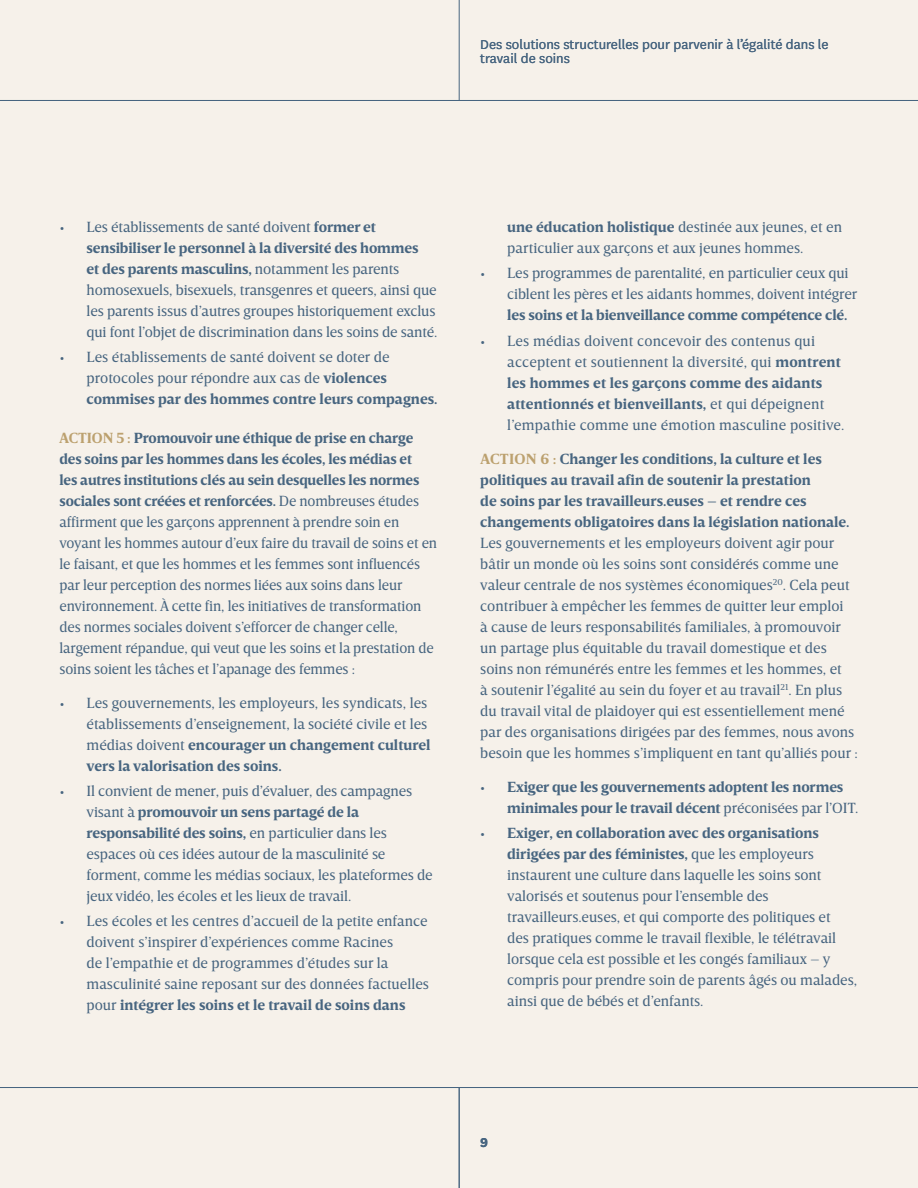
<style>
.page{position:relative;width:918px;height:1188px;background:#f6f1ea}
.page>*{position:absolute;margin:0;border:0;box-sizing:border-box;transform-origin:0 0}
.t1{font:15px/21px "Breve Text";letter-spacing:-.005em;color:#476580}
.t2{font:700 15px/21px "Breve Text";color:#476580}
.t3{font:15px/13.5px "National";color:#476580}
.t4{font:700 15px "National";color:#476580}
.s1{font-weight:700}
.s2{font-weight:700;color:#bca16f}
.s3{color:#bca16f}
.s4{font-weight:400}
</style>
<div class="page">
<hr style="left:0;top:100px;width:918px;height:1px;background:#476580">
<hr style="left:0;top:1087px;width:918px;height:1px;background:#476580">
<hr style="left:459px;top:0;width:1px;height:101px;background:#476580">
<hr style="left:459px;top:1087px;width:1px;height:101px;background:#476580">
<p class="t3" style="left:480px;top:37px;width:350px">Des solutions structurelles pour parvenir à l’égalité dans le travail de soins</p>
<p class="t1" style="left:87px;top:217px;width:353px;text-indent:-27px">• Les établissements de santé doivent <span class="s1">former et sensibiliser le personnel à la diversité des hommes<br>et des parents masculins,</span> notamment les parents homosexuels, bisexuels, transgenres et queers, ainsi que les parents issus d’autres groupes historiquement exclus qui font l’objet de discrimination dans les soins de santé.</p>
<p class="t1" style="left:87px;top:347px;width:353px;text-indent:-27px">• Les établissements de santé doivent se doter de protocoles pour répondre aux cas de <span class="s1">violences commises par des hommes contre leurs compagnes.</span></p>
<p class="t1" style="left:60px;top:428px;width:379px"><span class="s2">ACTION 5 :</span> <span class="s1">Promouvoir une éthique de prise en charge des soins par les hommes dans les écoles, les médias et<br>les autres institutions clés au sein desquelles les normes sociales sont créées et renforcées.</span> De nombreuses études affirment que les garçons apprennent à prendre soin en voyant les hommes autour d’eux faire du travail de soins et en le faisant, et que les hommes et les femmes sont influencés par leur perception des normes liées aux soins dans leur environnement. À cette fin, les initiatives de transformation des normes sociales doivent s’efforcer de changer celle, largement répandue, qui veut que les soins et la prestation de soins soient les tâches et l’apanage des femmes :</p>
<p class="t1" style="left:87px;top:692px;width:346px;text-indent:-27px">• Les gouvernements, les employeurs, les syndicats, les établissements d’enseignement, la société civile et les médias doivent <span class="s1">encourager un changement culturel vers la valorisation des soins.</span></p>
<p class="t1" style="left:87px;top:781px;width:348px;text-indent:-27px">• Il convient de mener, puis d’évaluer, des campagnes visant à <span class="s1">promouvoir un sens partagé de la responsabilité des soins,</span> en particulier dans les espaces où ces idées autour de la masculinité se forment, comme les médias sociaux, les plateformes de jeux vidéo, les écoles et les lieux de travail.</p>
<p class="t1" style="left:87px;top:911px;width:344px;text-indent:-27px">• Les écoles et les centres d’accueil de la petite enfance doivent s’inspirer d’expériences comme Racines<br>de l’empathie et de programmes d’études sur la masculinité saine reposant sur des données factuelles pour <span class="s1">intégrer les soins et le travail de soins dans</span></p>
<p class="t1" style="left:507px;top:217px;width:336px"><span class="s1">une éducation holistique</span> destinée aux jeunes, et en particulier aux garçons et aux jeunes hommes.</p>
<p class="t1" style="left:507px;top:263px;width:352px;text-indent:-27px">• Les programmes de parentalité, en particulier ceux qui ciblent les pères et les aidants hommes, doivent intégrer</p>
<p class="t2" style="left:507px;top:305px;width:342px">les soins et la bienveillance comme compétence clé.</p>
<p class="t1" style="left:507px;top:330px;width:339px;text-indent:-27px">• Les médias doivent concevoir des contenus qui acceptent et soutiennent la diversité, qui <span class="s1">montrent les hommes et les garçons comme des aidants attentionnés et bienveillants,</span> et qui dépeignent l’empathie comme une émotion masculine positive.</p>
<p class="t2" style="left:480px;top:449px;width:371px"><span class="s3">ACTION 6 :</span> Changer les conditions, la culture et les politiques au travail afin de soutenir la prestation<br>de soins par les travailleurs.euses – et rendre ces changements obligatoires dans la législation nationale.</p>
<p class="t1" style="left:480px;top:533px;width:379px">Les gouvernements et les employeurs doivent agir pour bâtir un monde où les soins sont considérés comme une valeur centrale de nos systèmes économiques<sup>20</sup>. Cela peut contribuer à empêcher les femmes de quitter leur emploi<br>à cause de leurs responsabilités familiales, à promouvoir un partage plus équitable du travail domestique et des soins non rémunérés entre les femmes et les hommes, et<br>à soutenir l’égalité au sein du foyer et au travail<sup>21</sup>. En plus du travail vital de plaidoyer qui est essentiellement mené par des organisations dirigées par des femmes, nous avons besoin que les hommes s’impliquent en tant qu’alliés pour :</p>
<p class="t2" style="left:507px;top:777px;width:353px;text-indent:-27px">• Exiger que les gouvernements adoptent les normes minimales pour le travail décent <span class="s4">préconisées par l’OIT.</span></p>
<p class="t1" style="left:507px;top:823px;width:351px;text-indent:-27px"><span class="s1">• Exiger, en collaboration avec des organisations dirigées par des féministes,</span> que les employeurs instaurent une culture dans laquelle les soins sont valorisés et soutenus pour l’ensemble des travailleurs.euses, et qui comporte des politiques et<br>des pratiques comme le travail flexible, le télétravail lorsque cela est possible et les congés familiaux – y compris pour prendre soin de parents âgés ou malades, ainsi que de bébés et d’enfants.</p>
<p class="t4" style="left:480px;top:1132px;width:9px">9</p>
</div>
